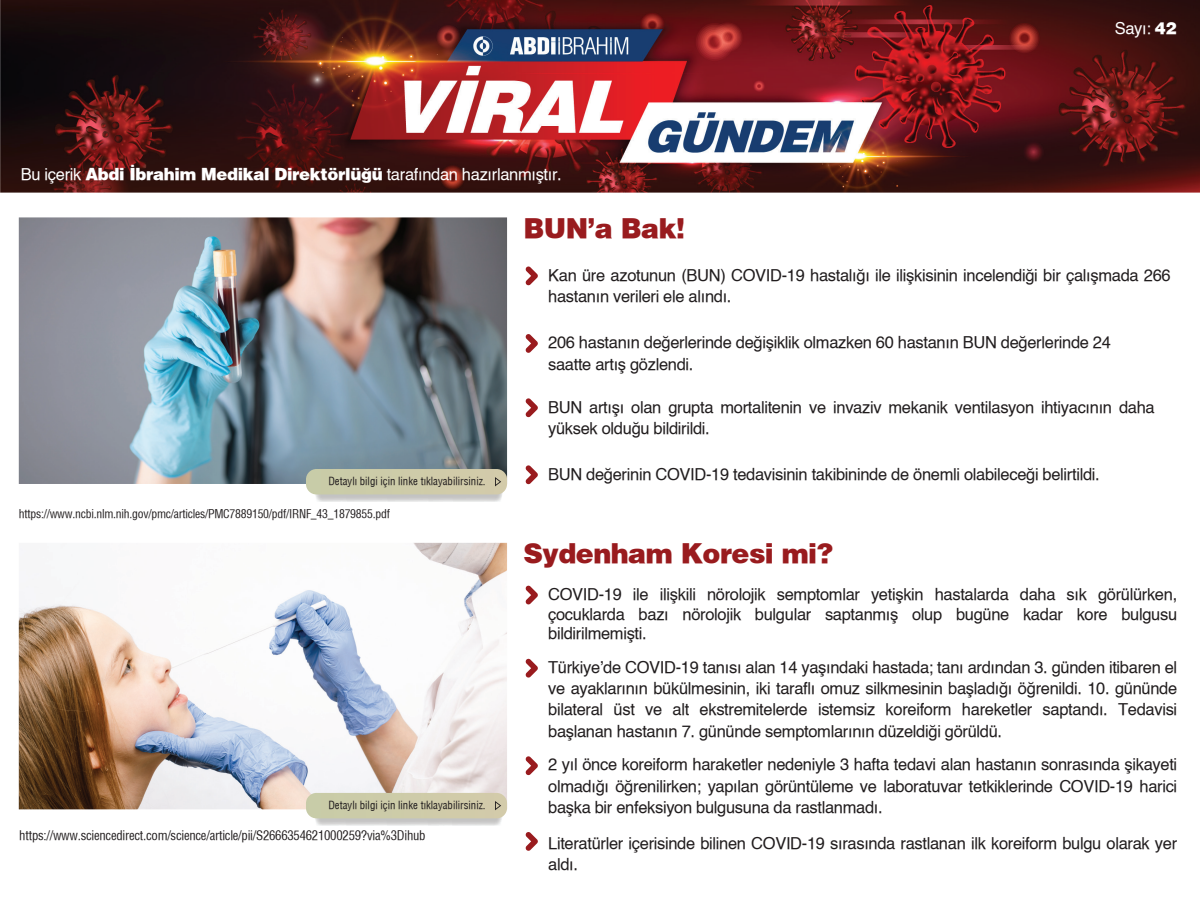
<style>
.page{position:relative;width:1200px;height:900px;background:#fff}
.page>*{position:absolute;margin:0;border:0;box-sizing:border-box;transform-origin:0 0}
.t1{font:27px "Helvetica X Black";letter-spacing:-.02em;color:#991b1e}
.t2{font:16.5px/21.5px "Helvetica X Book";letter-spacing:-.02em;color:#211d1e}
.t3{font:16.5px "Helvetica X Book";letter-spacing:-.02em;color:#fff}
.t4{font:12.75px "Helvetica T Condenced";letter-spacing:-.02em;color:#211d1e}
.t5{font:11.7px "Helvetica T Condenced";letter-spacing:-.02em;color:#211d1e}
.t6{font:10.8px "Helvetica Condensed X Book";color:#211d1e}
.s1{font-family:"Helvetica X Black"}
</style>
<div class="page">
<img style="left:0;top:0;width:1200px;height:810px">
<svg style="left:525px;top:267px;width:13px;height:19px"></svg>
<svg style="left:525px;top:334px;width:13px;height:19px"></svg>
<svg style="left:525px;top:398px;width:13px;height:19px"></svg>
<svg style="left:525px;top:465px;width:13px;height:19px"></svg>
<svg style="left:525px;top:586px;width:13px;height:19px"></svg>
<svg style="left:525px;top:659px;width:13px;height:19px"></svg>
<svg style="left:525px;top:756px;width:13px;height:19px"></svg>
<svg style="left:525px;top:832px;width:13px;height:19px"></svg>
<img style="left:19px;top:543px;width:488px;height:266px">
<img style="left:314px;top:818px;width:188px;height:8px">
<div style="left:306px;top:793px;width:201px;height:25px;background:#cecba9"></div>
<img style="left:19px;top:217px;width:488px;height:267px">
<img style="left:312px;top:494px;width:193px;height:8px">
<div style="left:306px;top:469px;width:201px;height:25px;background:#cdcba9"></div>
<p class="t3" style="left:21px;top:163px;width:543px">Bu içerik <span class="s1">Abdi İbrahim Medikal Direktörlüğü</span> tarafından hazırlanmıştır.</p>
<h1 class="t1" style="left:524px;top:210px;width:163px">BUN’a Bak!</h1>
<p class="t3" style="left:1115px;top:17px;width:63px">Sayı: <span class="s1">42</span></p>
<p class="t6" style="left:328px;top:475px;width:159px">Detaylı bilgi için linke tıklayabilirsiniz.</p>
<p class="t5" style="left:19px;top:506px;width:373px">https://www.ncbi.nlm.nih.gov/pmc/articles/PMC7889150/pdf/IRNF_43_1879855.pdf</p>
<p class="t6" style="left:328px;top:799px;width:159px">Detaylı bilgi için linke tıklayabilirsiniz.</p>
<p class="t4" style="left:19px;top:827px;width:408px">https://www.sciencedirect.com/science/article/pii/S2666354621000259?via%3Dihub</p>
<p class="t2" style="left:548px;top:265px;width:624px">Kan üre azotunun (BUN) COVID-19 hastalığı ile ilişkisinin incelendiği bir çalışmada 266 hastanın verileri ele alındı.</p>
<p class="t2" style="left:548px;top:333px;width:564px">206 hastanın değerlerinde değişiklik olmazken 60 hastanın BUN değerlerinde 24 saatte artış gözlendi.</p>
<p class="t2" style="left:548px;top:397px;width:608px">BUN artışı olan grupta mortalitenin ve invaziv mekanik ventilasyon ihtiyacının daha yüksek olduğu bildirildi.</p>
<p class="t2" style="left:548px;top:464px;width:553px">BUN değerinin COVID-19 tedavisinin takibininde de önemli olabileceği belirtildi.</p>
<h1 class="t1" style="left:524px;top:536px;width:311px">Sydenham Koresi mi?</h1>
<p class="t2" style="left:548px;top:585px;width:631px;line-height:19.8px;text-align:justify">COVID-19 ile ilişkili nörolojik semptomlar yetişkin hastalarda daha sık görülürken, çocuklarda bazı nörolojik bulgular saptanmış olup bugüne kadar kore bulgusu bildirilmemişti.</p>
<p class="t2" style="left:548px;top:657px;width:631px;text-align:justify">Türkiye’de COVID-19 tanısı alan 14 yaşındaki hastada; tanı ardından 3. günden itibaren el ve ayaklarının bükülmesinin, iki taraflı omuz silkmesinin başladığı öğrenildi. 10. gününde bilateral üst ve alt ekstremitelerde istemsiz koreiform hareketler saptandı. Tedavisi başlanan hastanın 7. gününde semptomlarının düzeldiği görüldü.</p>
<p class="t2" style="left:548px;top:755px;width:631px;text-align:justify">2 yıl önce koreiform haraketler nedeniyle 3 hafta tedavi alan hastanın sonrasında şikayeti olmadığı öğrenilirken; yapılan görüntüleme ve laboratuvar tetkiklerinde COVID-19 harici başka bir enfeksiyon bulgusuna da rastlanmadı.</p>
<p class="t2" style="left:548px;top:833px;width:631px">Literatürler içerisinde bilinen COVID-19 sırasında rastlanan ilk koreiform bulgu olarak yer aldı.</p>
</div>
